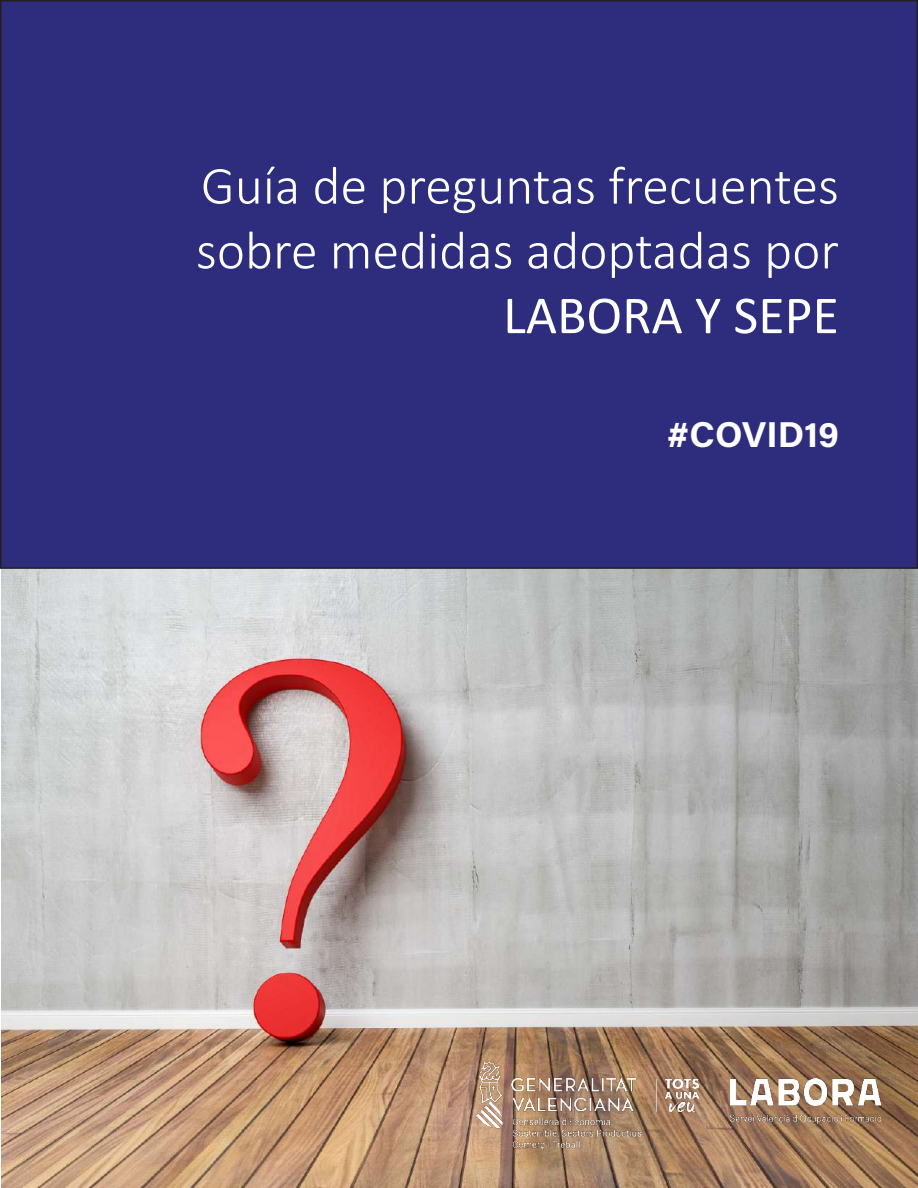
<style>
.page{position:relative;width:918px;height:1188px;background:#fff}
.page>*{position:absolute;margin:0;border:0;box-sizing:border-box;transform-origin:0 0}
.t1{font:300 54px/64.8px "Calibri";color:#fff}
.t2{font:54px "Calibri";color:#fff}
.t3{font:36px "Acumin Variable Concept";letter-spacing:.045em;color:#fff}
</style>
<div class="page">
<img style="left:2px;top:569px;width:916px;height:619px">
<div style="left:1px;top:1px;width:916px;height:567px;background:#2e2d7d"></div>
<img style="left:477px;top:1061px;width:221px;height:88px">
<img style="left:731px;top:1079px;width:149px;height:45px">
<p class="t1" style="left:196px;top:153px;width:645px">Guía de preguntas frecuentes sobre medidas adoptadas por</p>
<p class="t2" style="left:503px;top:278px;width:337px">LABORA Y SEPE</p>
<p class="t3" style="left:667px;top:410px;width:172px">#COVID19</p>
</div>
